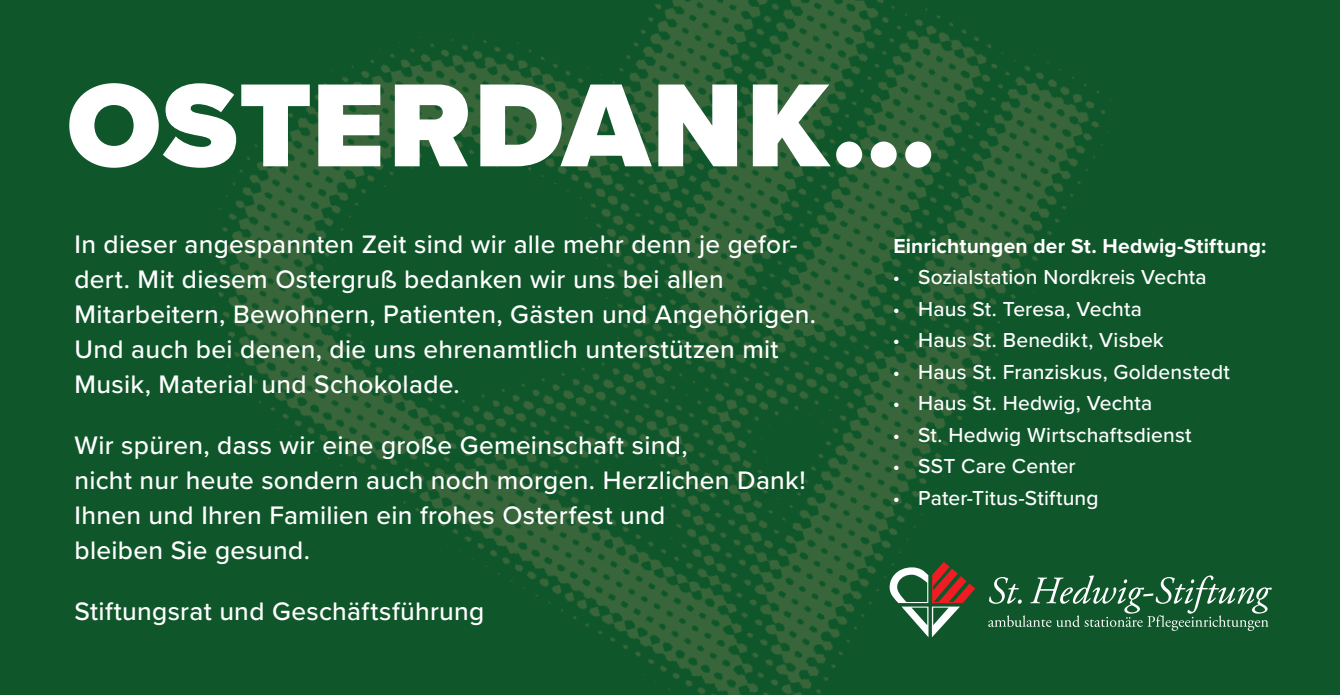
<style>
.page{position:relative;width:1340px;height:695px;background:#fff}
.page>*{position:absolute;margin:0;border:0;box-sizing:border-box;transform-origin:0 0}
.t1{font:900 122.5px "Proxima Nova";letter-spacing:.015em;color:#fff}
.t2{font:500 26.25px/35px "Proxima Nova";letter-spacing:.01em;color:#fff}
.t3{font:500 21px/31.5px "Proxima Nova";letter-spacing:.01em;color:#fff}
.s1{font-weight:700}
.s2{font-weight:900}
</style>
<div class="page">
<div style="left:0;top:0;width:1339px;height:694px;background:#0f572a"></div>
<img style="left:207px;top:0;width:1065px;height:694px">
<svg style="left:888px;top:561px;width:87px;height:76px"></svg>
<svg style="left:988px;top:575px;width:283px;height:55px"></svg>
<h1 class="t1" style="left:67px;top:34px;width:870px">OSTERDANK…</h1>
<p class="t2" style="left:74px;top:225px;width:743px">In dieser angespannten Zeit sind wir alle mehr denn je gefor&shy;dert. Mit diesem Ostergruß bedanken wir uns bei allen Mitarbeitern, Bewohnern, Patienten, Gästen und Angehörigen.<br>Und auch bei denen, die uns ehrenamtlich unterstützen mit Musik, Material und Schokolade.</p>
<p class="t2" style="left:74px;top:427px;width:732px">Wir spüren, dass wir eine große Gemeinschaft sind,<br>nicht nur heute sondern auch noch morgen. Herzlichen Dank!<br>Ihnen und Ihren Familien ein frohes Osterfest und<br>bleiben Sie gesund.</p>
<p class="t2" style="left:74px;top:593px;width:411px">Stiftungsrat und Geschäftsführung</p>
<p class="t3" style="left:893px;top:229px;width:374px"><span class="s1">Einrichtungen der St. Hedwig-Stiftung: </span><span class="s2">·</span> Sozialstation Nordkreis Vechta<br><span class="s2">·</span> Haus St. Teresa, Vechta<br><span class="s2">·</span> Haus St. Benedikt, Visbek<br><span class="s2">·</span> Haus St. Franziskus, Goldenstedt<br><span class="s2">·</span> Haus St. Hedwig, Vechta<br><span class="s2">·</span> St. Hedwig Wirtschaftsdienst<br><span class="s2">·</span> SST Care Center<br><span class="s2">·</span> Pater-Titus-Stiftung</p>
</div>
